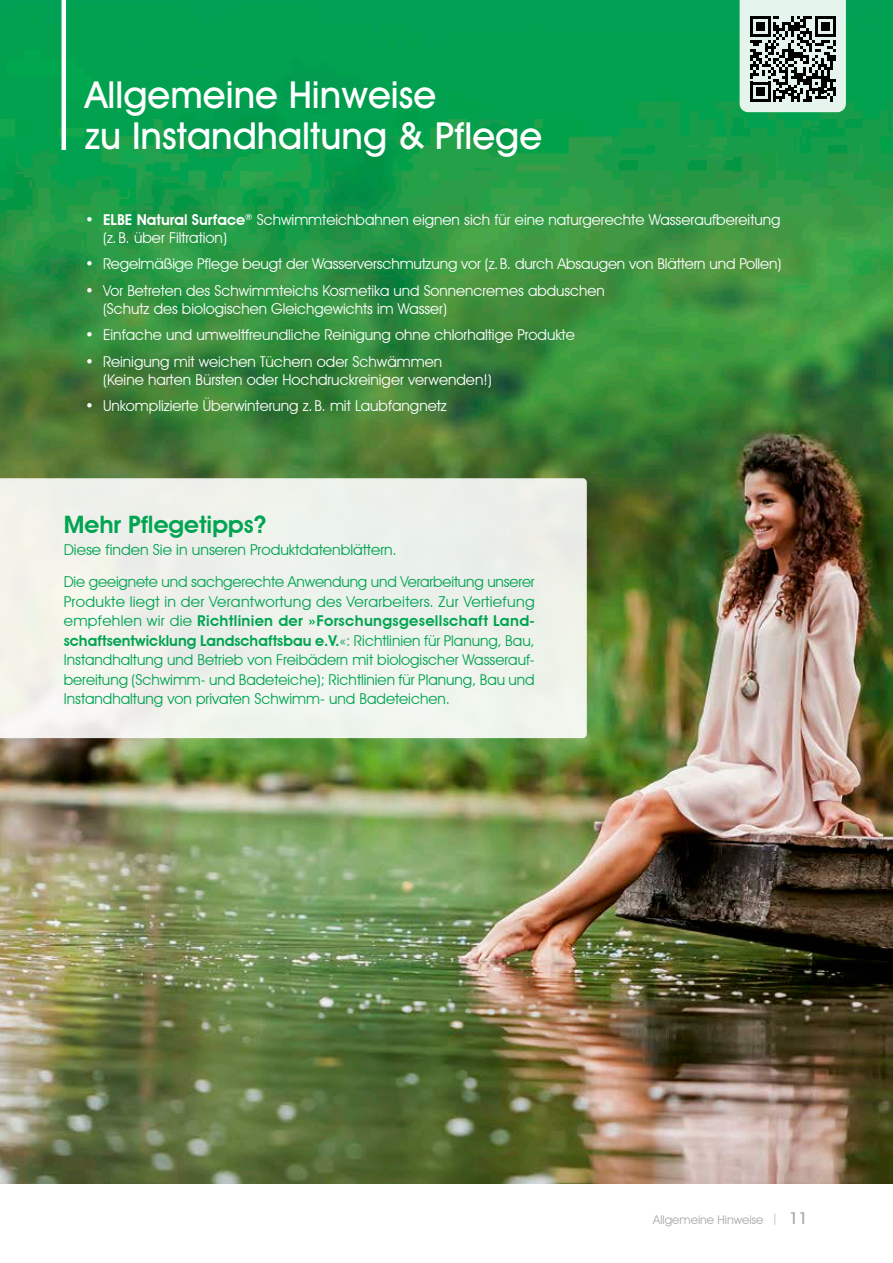
<style>
.page{position:relative;width:893px;height:1263px;background:#fff}
.page>*{position:absolute;margin:0;border:0;box-sizing:border-box;transform-origin:0 0}
.t1{font:500 37.5px/40.5px "Avant Garde IT Cby BT";color:#fff}
.t2{font:600 24px "Avant Garde IT Cby BT";color:#00a451}
.t3{font:15px/18px "Avant Garde IT Cby BT";color:#fff}
.t4{font:15px/19.5px "Avant Garde IT Cby BT";color:#00a451}
.t5{font:12px "Avant Garde IT Cby BT";color:#a6a8a8}
.s1{font-weight:600}
.s2{font-weight:500;font-size:16.5px}
</style>
<div class="page">
<img style="left:0;top:0;width:893px;height:1183px">
<hr style="left:62px;top:0;width:4px;height:150px;background:#fff">
<svg style="left:740px;top:0;width:106px;height:112px;background:#9ca7a1"></svg>
<div style="left:0;top:478px;width:587px;height:260px;background:#eef2eb"></div>
<h1 class="t1" style="left:85px;top:74px;width:459px">Allgemeine Hinweise<br>zu Instandhaltung &amp; Pflege</h1>
<p class="t3" style="left:103px;top:210px;width:679px;text-indent:-18px">• <span class="s1">ELBE Natural Surface</span><sup>®</sup> Schwimmteichbahnen eignen sich für eine naturgerechte Wasseraufbereitung (z.B. über Filtration)</p>
<p class="t3" style="left:85px;top:255px;width:698px">• Regelmäßige Pflege beugt der Wasserverschmutzung vor (z.B. durch Absaugen von Blättern und Pollen)</p>
<p class="t3" style="left:103px;top:281px;width:503px;text-indent:-18px">• Vor Betreten des Schwimmteichs Kosmetika und Sonnencremes abduschen (Schutz des biologischen Gleichgewichts im Wasser)</p>
<p class="t3" style="left:85px;top:326px;width:491px">• Einfache und umweltfreundliche Reinigung ohne chlorhaltige Produkte</p>
<p class="t3" style="left:103px;top:352px;width:390px;text-indent:-18px">• Reinigung mit weichen Tüchern oder Schwämmen<br>(Keine harten Bürsten oder Hochdruckreiniger verwenden!)</p>
<p class="t3" style="left:85px;top:397px;width:363px">• Unkomplizierte Überwinterung z.B. mit Laubfangnetz</p>
<h2 class="t2" style="left:64px;top:510px;width:204px">Mehr Pflegetipps?</h2>
<p class="t4" style="left:64px;top:533px;width:472px;line-height:32.2px">Diese finden Sie in unseren Produktdatenblättern.<br>Die geeignete und sachgerechte Anwendung und Verarbeitung unserer</p>
<p class="t4" style="left:64px;top:592px;width:472px;text-align:justify">Produkte liegt in der Verantwortung des Verarbeiters. Zur Vertiefung empfehlen wir die <span class="s1">Richtlinien der »Forschungsgesellschaft Land&shy;schaftsentwicklung Landschaftsbau e.V.</span>«: Richtlinien für Planung, Bau, Instandhaltung und Betrieb von Freibädern mit biologischer Wasserauf&shy;bereitung (Schwimm- und Badeteiche); Richtlinien für Planung, Bau und Instandhaltung von privaten Schwimm- und Badeteichen.</p>
<p class="t5" style="left:653px;top:1212px;width:156px">Allgemeine Hinweise <sup>|</sup> <span class="s2">11</span></p>
</div>
